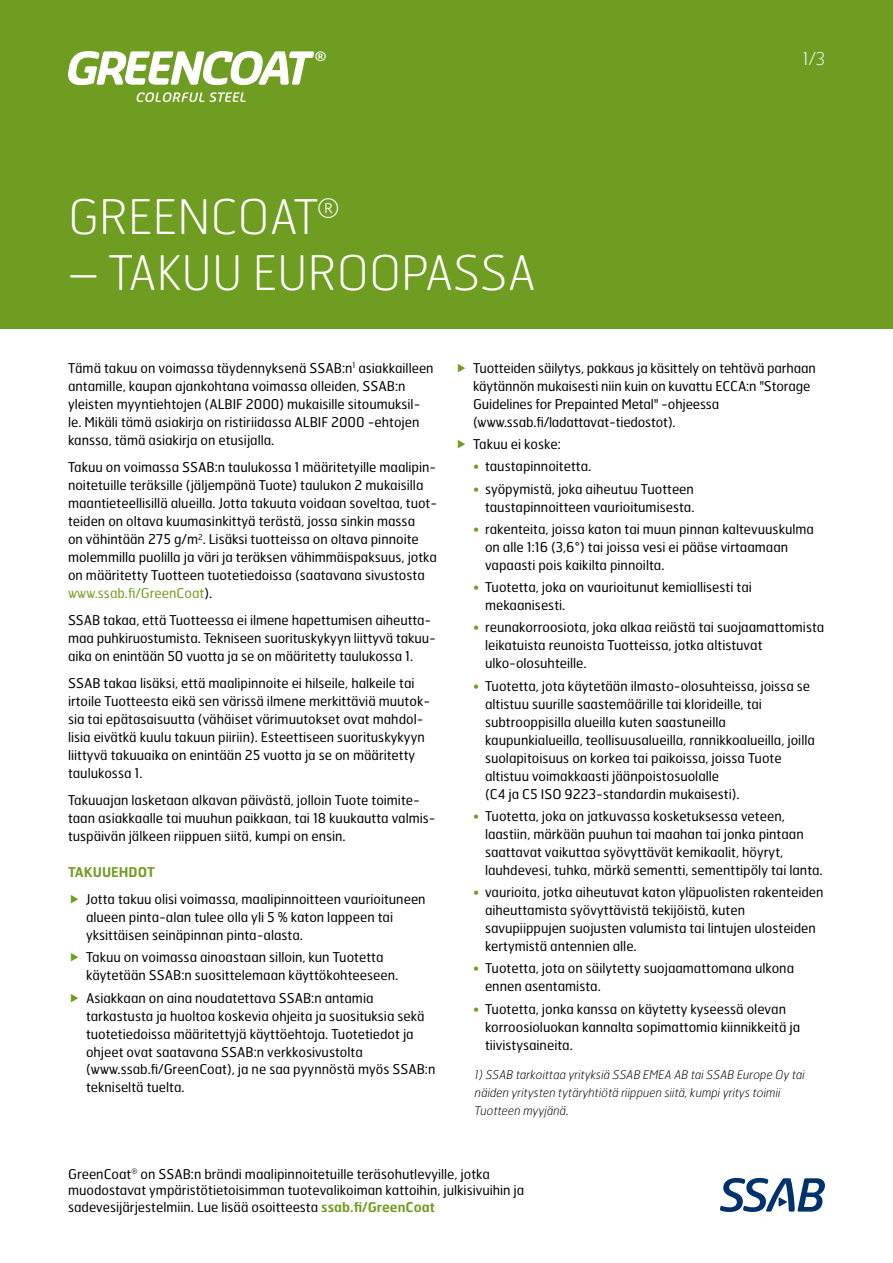
<style>
.page{position:relative;width:893px;height:1263px;background:#fff}
.page>*{position:absolute;margin:0;border:0;box-sizing:border-box;transform-origin:0 0}
.t1{font:100 47.55px "Hermes FB";color:#fff}
.t2{font:100 17.55px "Hermes FB";color:#fff}
.t3{font:13.5px/18px "Hermes FB";color:#000}
.t4{font:600 13.5px "Hermes FB";color:#6f9d21}
.t5{font:italic 100 12px/18px "Hermes FB";color:#000}
.s1{color:#6f9d21}
.s2{font-weight:600;color:#6f9d21}
</style>
<div class="page">
<div style="left:0;top:0;width:893px;height:329px;background:#6f9d21"></div>
<svg style="left:68px;top:51px;width:258px;height:34px"></svg>
<svg style="left:137px;top:92px;width:109px;height:10px"></svg>
<svg style="left:720px;top:1178px;width:105px;height:34px"></svg>
<h1 class="t1" style="left:68px;top:187px;width:272px">GREENCOAT<sup>®</sup></h1>
<h1 class="t1" style="left:68px;top:243px;width:470px">– TAKUU EUROOPASSA</h1>
<p class="t2" style="left:803px;top:47px;width:24px">1/3</p>
<p class="t3" style="left:68px;top:359px;width:367px">Tämä takuu on voimassa täydennyksenä SSAB:n<sup>1</sup> asiakkailleen antamille, kaupan ajankohtana voimassa olleiden, SSAB:n yleisten myyntiehtojen (ALBIF 2000) mukaisille sitoumuksil&shy;le. Mikäli tämä asiakirja on ristiriidassa ALBIF 2000 -ehtojen kanssa, tämä asiakirja on etusijalla.</p>
<p class="t3" style="left:68px;top:458px;width:371px">Takuu on voimassa SSAB:n taulukossa 1 määritetyille maalipin&shy;noitetuille teräksille (jäljempänä Tuote) taulukon 2 mukaisilla maantieteellisillä alueilla. Jotta takuuta voidaan soveltaa, tuot&shy;teiden on oltava kuumasinkittyä terästä, jossa sinkin massa<br>on vähintään 275 g/m<sup>2</sup>. Lisäksi tuotteissa on oltava pinnoite molemmilla puolilla ja väri ja teräksen vähimmäispaksuus, jotka on mää ritetty Tuotteen tuotetiedoissa (saatavana sivustosta <span class="s1">www.ssab.fi/GreenCoat</span>).</p>
<p class="t3" style="left:68px;top:611px;width:369px">SSAB takaa, että Tuotteessa ei ilmene hapettumisen aiheutta&shy;maa puhkiruostumista. Tekniseen suorituskykyyn liittyvä takuu&shy;aika on enintää n 50 vuotta ja se on mää ritetty taulukossa 1.</p>
<p class="t3" style="left:68px;top:674px;width:364px">SSAB takaa lisäksi, että maalipinnoite ei hilseile, halkeile tai irtoile Tuotteesta eikä sen värissä ilmene merkittäviä muutok&shy;sia tai epätasaisuutta (vähäiset värimuutokset ovat mahdol&shy;lisia eivätkä kuulu takuun piiriin). Esteettiseen suorituskykyyn liittyvä takuuaika on enintää n 25 vuotta ja se on mää ritetty taulukossa 1.</p>
<p class="t3" style="left:68px;top:791px;width:369px">Takuuajan lasketaan alkavan päivästä, jolloin Tuote toimite&shy;taan asiakkaalle tai muuhun paikkaan, tai 18 kuukautta valmis&shy;tuspäivän jälkeen riippuen siitä, kumpi on ensin.</p>
<p class="t4" style="left:68px;top:863px;width:89px">TAKUUEHDOT</p>
<p class="t3" style="left:86px;top:890px;width:341px">Jotta takuu olisi voimassa, maalipinnoitteen vaurioituneen alueen pinta-alan tulee olla yli 5 % katon lappeen tai yksittäisen seinäpinnan pinta-alasta.</p>
<p class="t3" style="left:86px;top:948px;width:314px">Takuu on voimassa ainoastaan silloin, kun Tuotetta käytetään SSAB:n suosittelemaan käyttökohteeseen.</p>
<p class="t3" style="left:86px;top:988px;width:351px">Asiakkaan on aina noudatettava SSAB:n antamia tarkastusta ja huoltoa koskevia ohjeita ja suosituksia sekä tuotetiedoissa mää ritettyjä käyttöehtoja. Tuotetiedot ja ohjeet ovat saatavana SSAB:n verkkosivustolta (www.ssab.fi/GreenCoat), ja ne saa pyynnöstä myös SSAB:n tekniseltä tuelta.</p>
<p class="t3" style="left:473px;top:359px;width:344px">Tuotteiden säilytys, pakkaus ja käsittely on tehtävä parhaan käytännön mukaisesti niin kuin on kuvattu ECCA:n "Storage Guidelines for Prepainted Metal" -ohjeessa (www.ssab.fi/ladattavat-tiedostot).</p>
<p class="t3" style="left:473px;top:435px;width:89px">Takuu ei koske:</p>
<p class="t3" style="left:473px;top:457px;width:120px"><span class="s1">•</span> taustapinnoitetta.</p>
<p class="t3" style="left:473px;top:479px;width:223px;text-align:right"><span class="s1">•</span> syöpymistä, joka aiheutuu Tuotteen taustapinnoitteen vaurioitumisesta.</p>
<p class="t3" style="left:485px;top:520px;width:330px;text-indent:-12px"><span class="s1">•</span> rakenteita, joissa katon tai muun pinnan kaltevuuskulma on alle 1:16 (3,6°) tai joissa vesi ei pääse virtaamaan vapaasti pois kaikilta pinnoilta.</p>
<p class="t3" style="left:485px;top:578px;width:268px;text-indent:-12px"><span class="s1">•</span> Tuotetta, joka on vaurioitunut kemiallisesti tai mekaanisesti.</p>
<p class="t3" style="left:485px;top:618px;width:341px;text-indent:-12px"><span class="s1">•</span> reunakorroosiota, joka alkaa reiästä tai suojaamattomista leikatuista reunoista Tuotteissa, jotka altistuvat ulko-olosuhteille.</p>
<p class="t3" style="left:485px;top:676px;width:331px;text-indent:-12px"><span class="s1">•</span> Tuotetta, jota käytetää n ilmasto-olosuhteissa, joissa se altistuu suurille saastemäärille tai klorideille, tai subtrooppisilla alueilla kuten saastuneilla kaupunkialueilla, teollisuusalueilla, rannikkoalueilla, joilla suolapitoisuus on korkea tai paikoissa, joissa Tuote altistuu voimakkaasti jäänpoistosuolalle<br>(C4 ja C5 ISO 9223-standardin mukaisesti).</p>
<p class="t3" style="left:485px;top:807px;width:339px;text-indent:-12px"><span class="s1">•</span> Tuotetta, joka on jatkuvassa kosketuksessa veteen, laastiin, märkään puuhun tai maahan tai jonka pintaan saattavat vaikuttaa syövyttävät kemikaalit, höyryt, lauhdevesi, tuhka, märkä sementti, sementtipöly tai lanta.</p>
<p class="t3" style="left:485px;top:883px;width:340px;text-indent:-12px"><span class="s1">•</span> vaurioita, jotka aiheutuvat katon yläpuolisten rakenteiden aiheuttamista syövyttävistä tekijöistä, kuten savupiippujen suojusten valumista tai lintujen ulosteiden kertymistä antennien alle.</p>
<p class="t3" style="left:485px;top:959px;width:311px;text-indent:-12px"><span class="s1">•</span> Tuotetta, jota on säilytetty suojaamattomana ulkona ennen asentamista.</p>
<p class="t3" style="left:485px;top:999px;width:317px;text-indent:-12px"><span class="s1">•</span> Tuotetta, jonka kanssa on käytetty kyseessä olevan korroosioluokan kannalta sopimattomia kiinnikkeitä ja tiivistysaineita.</p>
<p class="t5" style="left:475px;top:1065px;width:332px">1) SSAB tarkoittaa yrityksiä SSAB EMEA AB tai SSAB Europe Oy tai näiden yritysten tytäryhtiötä riippuen siitä, kumpi yritys toimii<br>Tuotteen myyjänä.</p>
<p class="t3" style="left:68px;top:1165px;width:458px;line-height:16.5px">GreenCoat<sup>®</sup> on SSAB:n brändi maalipinnoitetuille teräsohutlevyille, jotka muodostavat ympäristötietoisimman tuotevalikoiman kattoihin, julkisivuihin ja sadevesijärjestelmiin. Lue lisää osoitteesta <span class="s2">ssab.fi/GreenCoat</span></p>
</div>
